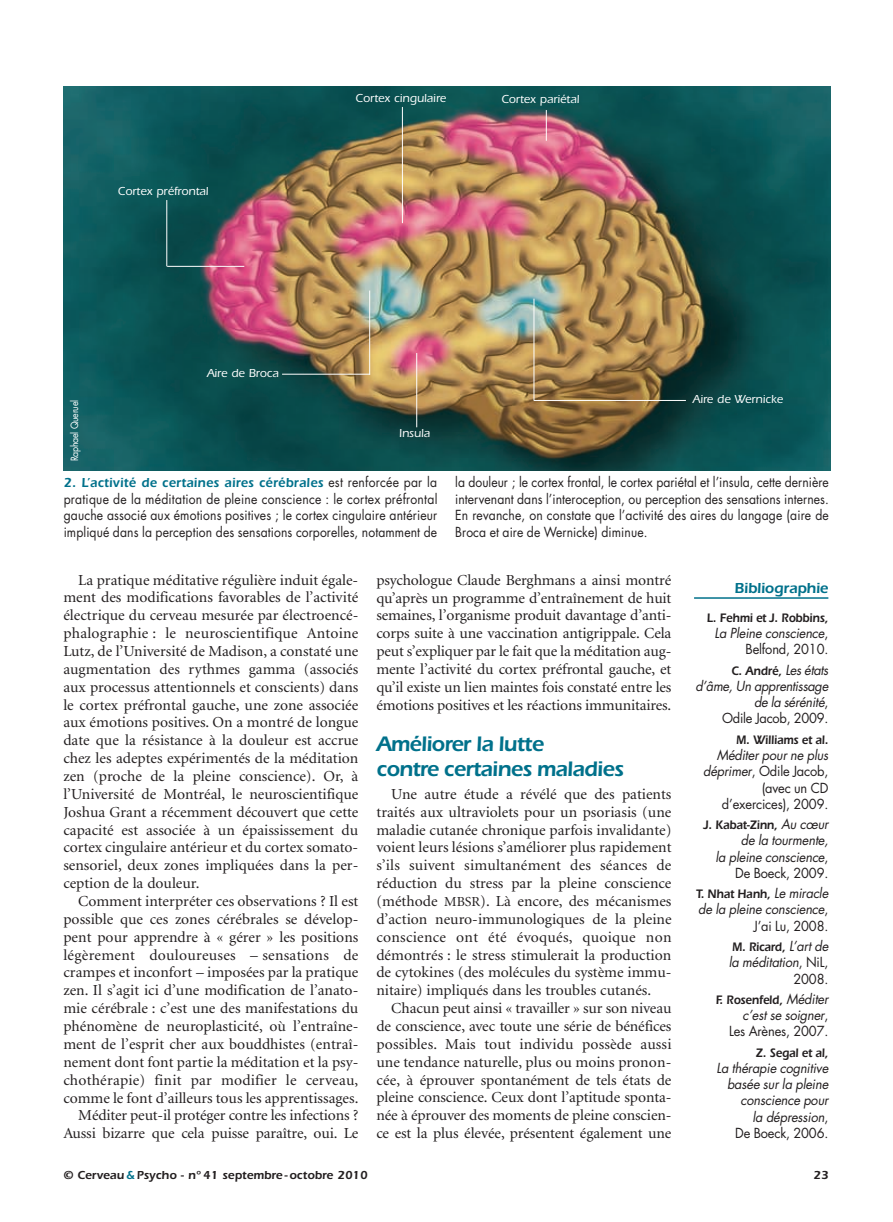
<style>
.page{position:relative;width:893px;height:1222px;background:#fff}
.page>*{position:absolute;margin:0;border:0;box-sizing:border-box;transform-origin:0 0}
.t1{font:600 21.75px/24.8px "Itc Eras";letter-spacing:-.03em;color:#00718b}
.t2{font:15.3px/17.9px "Minion";color:#231f20;text-align:justify}
.t3{font:600 15px "Itc Eras";letter-spacing:-.015em;color:#00718b}
.t4{font:13.5px/16.5px "Futura";letter-spacing:.01em;color:#231f20;text-align:justify;scale:.9 1}
.t5{font:italic 13.5px/16.2px "Futura";color:#231f20;text-align:right;scale:.95 1}
.t6{font:13.5px/16.2px "Futura";letter-spacing:-.01em;color:#231f20;text-align:right;scale:.95 1}
.t7{font:600 13.5px "Itc Eras";letter-spacing:.02em;color:#00718b;scale:.95 1}
.t8{font:600 12.75px "Itc Eras";letter-spacing:-.015em;color:#231f20;scale:.9 1}
.t9{font:500 12px "Itc Eras";color:#fff}
.t10{font:600 12px "Itc Eras";color:#231f20}
.t11{font:9.75px "Futura";letter-spacing:-.03em;color:#fff;scale:.9 1}
.s1{font-family:"Futura";font-weight:400;color:#231f20}
.s2{font-size:13.8px}
.s3{font-style:normal}
.s4{font-family:"Futura";font-weight:400;font-style:italic;font-size:13.5px}
.s5{font-style:italic}
.s6{color:#00718b}
</style>
<div class="page">
<img style="left:63px;top:86px;width:767px;height:384px">
<hr style="left:166px;top:200px;width:1px;height:66px;background:#fff">
<hr style="left:402px;top:107px;width:1px;height:116px;background:#fff">
<hr style="left:546px;top:110px;width:1px;height:31px;background:#fff">
<hr style="left:416px;top:353px;width:1px;height:74px;background:#fff">
<hr style="left:534px;top:299px;width:1px;height:102px;background:#fff">
<hr style="left:282px;top:374px;width:88px;height:1px;background:#fff">
<hr style="left:369px;top:290px;width:1px;height:85px;background:#fff">
<hr style="left:167px;top:266px;width:77px;height:1px;background:#fff">
<hr style="left:534px;top:400px;width:152px;height:1px;background:#fff">
<hr style="left:694px;top:597px;width:134px;height:2px;background:#00718b">
<p class="t9" style="left:118px;top:187px;width:92px">Cortex préfrontal</p>
<p class="t9" style="left:207px;top:369px;width:73px">Aire de Broca</p>
<p class="t9" style="left:356px;top:94px;width:92px">Cortex cingulaire</p>
<p class="t9" style="left:501px;top:95px;width:80px">Cortex pariétal</p>
<p class="t11" style="left:70px;top:461px;width:69px;rotate:-90deg">Raphael Queruel</p>
<p class="t7" style="left:64px;top:478px;width:395px">2. L’activité de certaines aires cérébrales <span class="s1">est renforcée par la</span></p>
<p class="t4" style="left:64px;top:492px;width:417px">pratique de la méditation de pleine conscience : le cortex préfrontal gauche associé aux émotions positives ; le cortex cingulaire antérieur impliqué dans la perception des sensations corporelles, notamment de</p>
<p class="t9" style="left:399px;top:429px;width:33px">Insula</p>
<p class="t9" style="left:693px;top:395px;width:92px">Aire de Wernicke</p>
<p class="t4" style="left:455px;top:475px;width:417px">la douleur ; le cortex frontal, le cortex pariétal et l’insula, cette dernière intervenant dans l’interoception, ou perception des sensations internes.<br>En revanche, on constate que l’activité des aires du langage (aire de Broca et aire de Wernicke) diminue.</p>
<p class="t2" style="left:63px;top:572px;width:297px;text-indent:15px">La pratique méditative régulière induit égale&shy;ment des modifications favorables de l’activité électrique du cerveau mesurée par électroencé&shy;phalographie : le neuroscientifique Antoine Lutz, de l’Université de Madison, a constaté une augmentation des rythmes gamma (associés aux processus attentionnels et conscients) dans le cortex préfrontal gauche, une zone associée aux émotions positives. On a montré de longue date que la résistance à la douleur est accrue chez les adeptes expérimentés de la méditation zen (proche de la pleine conscience). Or, à l’Université de Montréal, le neuroscientifique Joshua Grant a récemment découvert que cette capacité est associée à un épaississement du cortex cingulaire antérieur et du cortex somato&shy;sensoriel, deux zones impliquées dans la per&shy;ception de la douleur.</p>
<p class="t2" style="left:63px;top:893px;width:297px;text-align:right">Comment interpréter ces observations ? Il est possible que ces zones cérébrales se dévelop&shy;pent pour apprendre à « gérer » les positions légèrement douloureuses – sensations de crampes et inconfort – imposées par la pratique zen. Il s’agit ici d’une modification de l’anato&shy;mie cérébrale : c’est une des manifestations du phénomène de neuroplasticité, où l’entraîne&shy;ment de l’esprit cher aux bouddhistes (entraî&shy;nement dont font partie la méditation et la psy&shy;chothérapie) finit par modifier le cerveau, comme le font d’ailleurs tous les apprentissages.<br>Méditer peut-il protéger contre les infections ?<br>Aussi bizarre que cela puisse paraître, oui. Le</p>
<p class="t2" style="left:376px;top:572px;width:297px">psychologue Claude Berghmans a ainsi montré qu’après un programme d’entraînement de huit semaines, l’organisme produit davantage d’anti&shy;corps suite à une vaccination antigrippale. Cela peut s’expliquer par le fait que la méditation aug&shy;mente l’activité du cortex préfrontal gauche, et qu’il existe un lien maintes fois constaté entre les émotions positives et les réactions immunitaires.</p>
<h1 class="t1" style="left:376px;top:734px;width:249px">Améliorer la lutte<br>contre certaines maladies</h1>
<p class="t2" style="left:376px;top:786px;width:297px;text-indent:15px">Une autre étude a révélé que des patients traités aux ultraviolets pour un psoriasis (une maladie cutanée chronique parfois invalidante) voient leurs lésions s’améliorer plus rapidement s’ils suivent simultanément des séances de réduction du stress par la pleine conscience (méthode <span class="s2">MBSR</span>). Là encore, des mécanismes d’action neuro-immunologiques de la pleine conscience ont été évoqués, quoique non démontrés : le stress stimulerait la production de cytokines (des molécules du système immu&shy;nitaire) impliqués dans les troubles cutanés.</p>
<p class="t2" style="left:376px;top:1000px;width:297px;text-indent:15px">Chacun peut ainsi « travailler » sur son niveau de conscience, avec toute une série de bénéfices possibles. Mais tout individu possède aussi une tendance naturelle, plus ou moins pronon&shy;cée, à éprouver spontanément de tels états de pleine conscience. Ceux dont l’aptitude sponta&shy;née à éprouver des moments de pleine conscien&shy;ce est la plus élevée, présentent également une</p>
<p class="t3" style="left:735px;top:583px;width:95px">Bibliographie</p>
<p class="t8" style="left:707px;top:613px;width:137px">L. Fehmi et J. Robbins,</p>
<p class="t5" style="left:714px;top:626px;width:121px">La Pleine conscience<span class="s3">,<br>Belfond, 2010.</span></p>
<p class="t8" style="left:731px;top:666px;width:112px">C. André, <span class="s4">Les états</span></p>
<p class="t5" style="left:695px;top:679px;width:144px">d’âme, Un apprentissage de la sérénité<span class="s3">,<br>Odile Jacob, 2009.</span></p>
<p class="t8" style="left:736px;top:735px;width:104px">M. Williams et al.</p>
<p class="t6" style="left:703px;top:748px;width:136px"><span class="s5">Méditer pour ne plus déprimer</span>, Odile Jacob, (avec un CD d’exercices), 2009.</p>
<p class="t8" style="left:704px;top:820px;width:143px">J. Kabat-Zinn, <span class="s4">Au cœur</span></p>
<p class="t5" style="left:715px;top:833px;width:123px">de la tourmente,<br>la pleine conscience<span class="s3">,<br>De Boeck, 2009.</span></p>
<p class="t8" style="left:696px;top:889px;width:151px">T. Nhat Hanh, <span class="s4">Le miracle</span></p>
<p class="t5" style="left:698px;top:902px;width:139px">de la pleine conscience<span class="s3">,<br>J’ai Lu, 2008.</span></p>
<p class="t8" style="left:732px;top:942px;width:111px">M. Ricard, <span class="s4">L’art de</span></p>
<p class="t5" style="left:729px;top:955px;width:106px">la méditation<span class="s3">, N i L ,<br>2008.</span></p>
<p class="t8" style="left:716px;top:995px;width:129px">F. Rosenfeld, <span class="s4">Méditer</span></p>
<p class="t6" style="left:729px;top:1008px;width:106px"><span class="s5">c’est se soigner</span>,<br>Les Arènes, 2007.</p>
<p class="t8" style="left:756px;top:1048px;width:82px">Z. Segal et al,</p>
<p class="t5" style="left:716px;top:1061px;width:122px">La thérapie cognitive basée sur la pleine conscience pour<br>la dépression<span class="s3">,<br>De Boeck, 2006.</span></p>
<p class="t10" style="left:63px;top:1171px;width:306px">© Cerveau <span class="s6">&amp;</span> Psycho - n° 41 septembre - octobre 2010</p>
<p class="t10" style="left:814px;top:1171px;width:17px">23</p>
</div>
